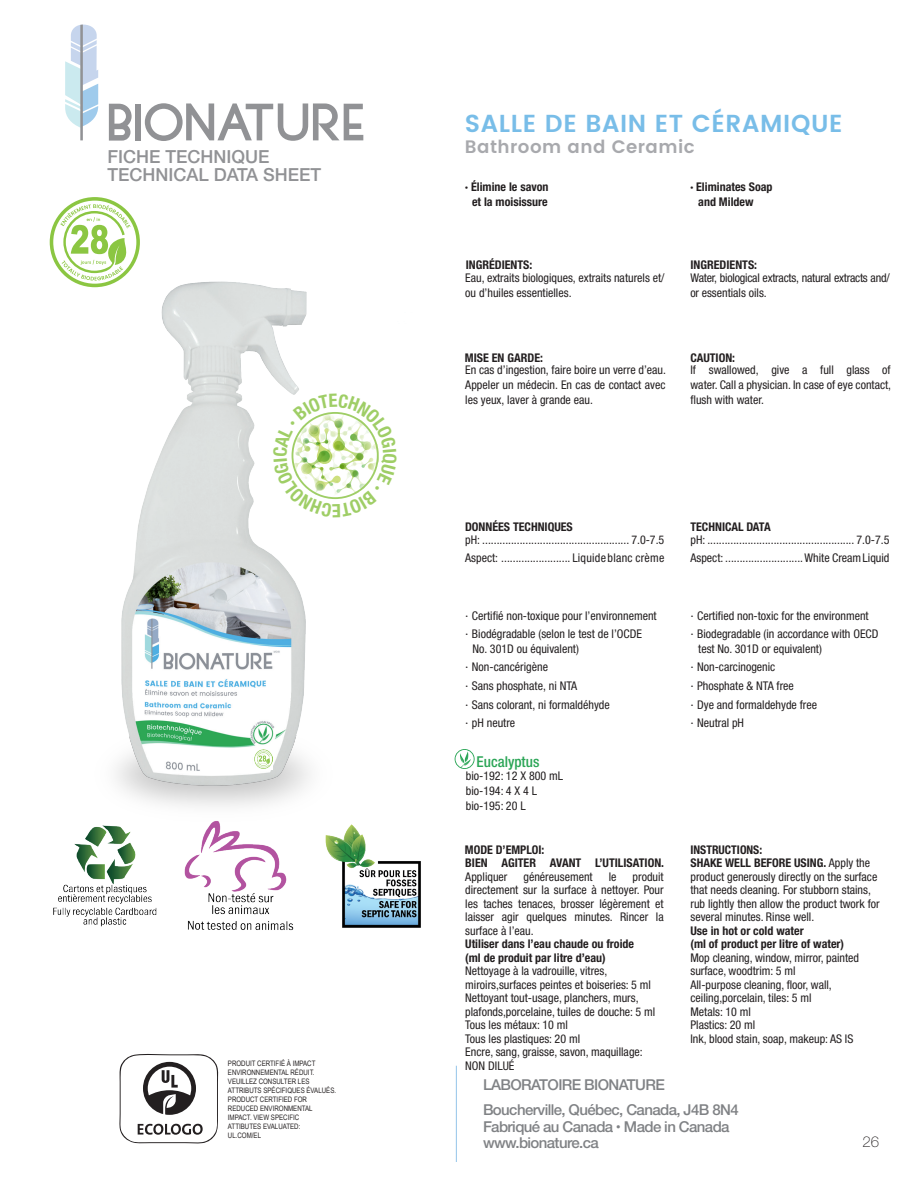
<style>
.page{position:relative;width:912px;height:1188px;background:#fff}
.page>*{position:absolute;margin:0;border:0;box-sizing:border-box;transform-origin:0 0}
.t1{font:600 24.6px "Poppins";letter-spacing:.025em;color:#78bde8}
.t2{font:500 18px/18px "Helvetica Neue LT Std";color:#919295}
.t3{font:600 18px "Poppins";letter-spacing:.025em;color:#a8a9ad}
.t4{font:500 15px/25px "Helvetica Neue LT Std";letter-spacing:-.04em;color:#808285}
.t5{font:500 condensed 15px "Helvetica Neue LT Std";color:#2aa556}
.t6{font:100 15px "Helvetica Neue LT Std";color:#231f20}
.t7{font:condensed 12px/13.5px "Helvetica Neue LT Std";color:#231f20}
.t8{font:700 condensed 12px/15px "Helvetica Neue LT Std";color:#231f20}
.t9{font:condensed 12px/18px "Helvetica Neue LT Std";letter-spacing:.02em;color:#231f20}
.t10{font:condensed 12px/15px "Helvetica Neue LT Std";letter-spacing:-.02em;color:#231f20}
.t11{font:7.5px/9px "Arial Narrow";color:#231f20}
.s1{font-stretch:normal}
.s2{font-weight:700}
.s3{font-size:9px}
</style>
<div class="page">
<svg style="left:65px;top:24px;width:33px;height:104px"></svg>
<hr style="left:80px;top:25px;width:3px;height:115px;background:#919295">
<svg style="left:109px;top:104px;width:22px;height:37px"></svg>
<div style="left:135px;top:104px;width:6px;height:37px;background:#919295"></div>
<svg style="left:145px;top:103px;width:218px;height:38px"></svg>
<hr style="left:455px;top:1066px;width:2px;height:96px;background:#9fcbec">
<svg style="left:50px;top:197px;width:90px;height:45px"></svg>
<img style="left:49px;top:242px;width:261px;height:565px">
<svg style="left:454px;top:749px;width:20px;height:20px"></svg>
<img style="left:53px;top:825px;width:104px;height:102px">
<img style="left:184px;top:821px;width:110px;height:110px">
<img style="left:325px;top:824px;width:96px;height:104px">
<svg style="left:119px;top:1053px;width:100px;height:91px"></svg>
<svg style="left:253px;top:748px;width:20px;height:21px"></svg>
<img style="left:254px;top:750px;width:18px;height:18px">
<svg style="left:273px;top:394px;width:106px;height:123px"></svg>
<h2 class="t2" style="left:107px;top:147px;width:215px">FICHE TECHNIQUE<br>TECHNICAL DATA SHEET</h2>
<p class="t11" style="left:228px;top:1059px;width:110px">PRODUIT CERTIFIÉ À IMPACT<br>ENVIRONNEMENTAL RÉDUIT.<br>VEUILLEZ CONSULTER LES<br>ATTRIBUTS SPÉCIFIQUES ÉVALUÉS.<br>PRODUCT CERTIFIED FOR<br>REDUCED ENVIRONMENTAL<br>IMPACT. VIEW SPECIFIC<br>ATTIBUTES EVALUATED:<br>UL.COM/EL</p>
<h1 class="t1" style="left:465px;top:105px;width:379px">SALLE DE BAIN ET CÉRAMIQUE</h1>
<h2 class="t3" style="left:465px;top:134px;width:231px">Bathroom and Ceramic</h2>
<p class="t8" style="left:465px;top:179px;width:85px;text-align:center">∙ Élimine le savon et la moisissure</p>
<p class="t8" style="left:698px;top:179px;width:76px;text-indent:-8px">∙ Eliminates Soap and Mildew</p>
<p class="t8" style="left:465px;top:257px;width:68px">INGRÉDIENTS:</p>
<p class="t8" style="left:690px;top:257px;width:68px">INGREDIENTS:</p>
<p class="t7" style="left:465px;top:270px;width:201px;line-height:15px">Eau, extraits biologiques, extraits naturels et/ ou d’huiles essentielles.</p>
<p class="t10" style="left:690px;top:270px;width:201px">Water, biological extracts, natural extracts and/ or essentials oils.</p>
<p class="t8" style="left:465px;top:350px;width:79px">MISE EN GARDE:</p>
<p class="t8" style="left:690px;top:350px;width:46px">CAUTION:</p>
<p class="t7" style="left:465px;top:362px;width:202px;line-height:15px;text-align:justify">En cas d’ingestion, faire boire un verre d’eau.<br>Appeler un médecin. En cas de contact avec les yeux, laver à grande eau.</p>
<p class="t7" style="left:690px;top:362px;width:202px;line-height:15px;text-align:justify">If swallowed, give a full glass of water. Call a physician. In case of eye contact, flush with water.</p>
<p class="t8" style="left:465px;top:519px;width:109px">DONNÉES TECHNIQUES</p>
<p class="t8" style="left:690px;top:519px;width:82px">TECHNICAL DATA</p>
<p class="t9" style="left:465px;top:531px;width:200px">pH: ................................................... 7.0-7.5<br>Aspect: ........................ Liquide blanc crème</p>
<p class="t7" style="left:465px;top:606px;width:193px;line-height:18.6px"><span class="s1">∙</span> Certifié non-toxique pour l’environnement <span class="s1">∙</span> Biodégradable (selon le test de l’OCDE</p>
<p class="t7" style="left:465px;top:639px;width:146px;line-height:18.6px;text-indent:7px">No. 301D ou équivalent)<br><span class="s1">∙</span> Non-cancérigène<br><span class="s1">∙</span> Sans phosphate, ni NTA<br><span class="s1">∙</span> Sans colorant, ni formaldéhyde <span class="s1">∙</span> pH neutre</p>
<p class="t5" style="left:476px;top:752px;width:64px">Eucalyptus</p>
<p class="t7" style="left:465px;top:768px;width:99px;line-height:15px">bio-192: 12 X 800 mL bio-194: 4 X 4 L bio-195: 20 L</p>
<p class="t7" style="left:690px;top:531px;width:200px;line-height:18px">pH: ................................................... 7.0-7.5<br>Aspect: ........................... White Cream Liquid</p>
<p class="t7" style="left:690px;top:606px;width:189px;line-height:18.6px"><span class="s1">∙</span> Certified non-toxic for the environment<br><span class="s1">∙</span> Biodegradable (in accordance with OECD</p>
<p class="t7" style="left:690px;top:639px;width:133px;line-height:18.6px;text-indent:8px">test No. 301D or equivalent) <span class="s1">∙</span> Non-carcinogenic<br><span class="s1">∙</span> Phosphate &amp; NTA free<br><span class="s1">∙</span> Dye and formaldehyde free <span class="s1">∙</span> Neutral pH</p>
<p class="t8" style="left:465px;top:842px;width:81px">MODE D’EMPLOI:</p>
<p class="t8" style="left:690px;top:842px;width:73px">INSTRUCTIONS:</p>
<p class="t8" style="left:465px;top:855px;width:200px">BIEN AGITER AVANT L’UTILISATION.</p>
<p class="t7" style="left:465px;top:870px;width:44px">Appliquer</p>
<p class="t7" style="left:523px;top:870px;width:71px">généreusement</p>
<p class="t7" style="left:608px;top:870px;width:9px">le</p>
<p class="t7" style="left:465px;top:870px;width:200px;text-align:justify;text-indent:167px">produit directement sur la surface à nettoyer. Pour les taches tenaces, brosser légèrement et laisser agir quelques minutes. Rincer la surface à l’eau.</p>
<p class="t8" style="left:465px;top:937px;width:170px;line-height:13.5px">Utiliser dans l’eau chaude ou froide (ml de produit par litre d’eau)</p>
<p class="t7" style="left:465px;top:964px;width:191px">Nettoyage à la vadrouille, vitres, miroirs,surfaces peintes et boiseries: 5 ml Nettoyant tout-usage, planchers, murs, plafonds,porcelaine, tuiles de douche: 5 ml Tous les métaux: 10 ml<br>Tous les plastiques: 20 ml<br>Encre, sang, graisse, savon, maquillage:<br>NON DILUÉ</p>
<p class="t7" style="left:690px;top:856px;width:191px"><span class="s2">SHAKE WELL BEFORE USING.</span> Apply the product generously directly on the surface that needs cleaning. For stubborn stains, rub lightly then allow the product twork for several minutes. Rinse well.</p>
<p class="t8" style="left:690px;top:923px;width:155px;line-height:13.5px">Use in hot or cold water<br>(ml of product per litre of water)</p>
<p class="t7" style="left:690px;top:951px;width:170px">Mop cleaning, window, mirror, painted surface, woodtrim: 5 ml<br>All-purpose cleaning, floor, wall, ceiling,porcelain, tiles: 5 ml<br>Metals: 10 ml<br>Plastics: 20 ml<br>Ink, blood stain, soap, makeup: AS IS</p>
<p class="t4" style="left:483px;top:1072px;width:257px">LABORATOIRE BIONATURE<br>Boucherville, Québec, Canada, J4B 8N4</p>
<p class="t4" style="left:483px;top:1118px;width:248px;line-height:16.5px">Fabriqué au Canada <span class="s3">•</span> Made in Canada www.bionature.ca</p>
<p class="t6" style="left:862px;top:1133px;width:18px">26</p>
</div>
